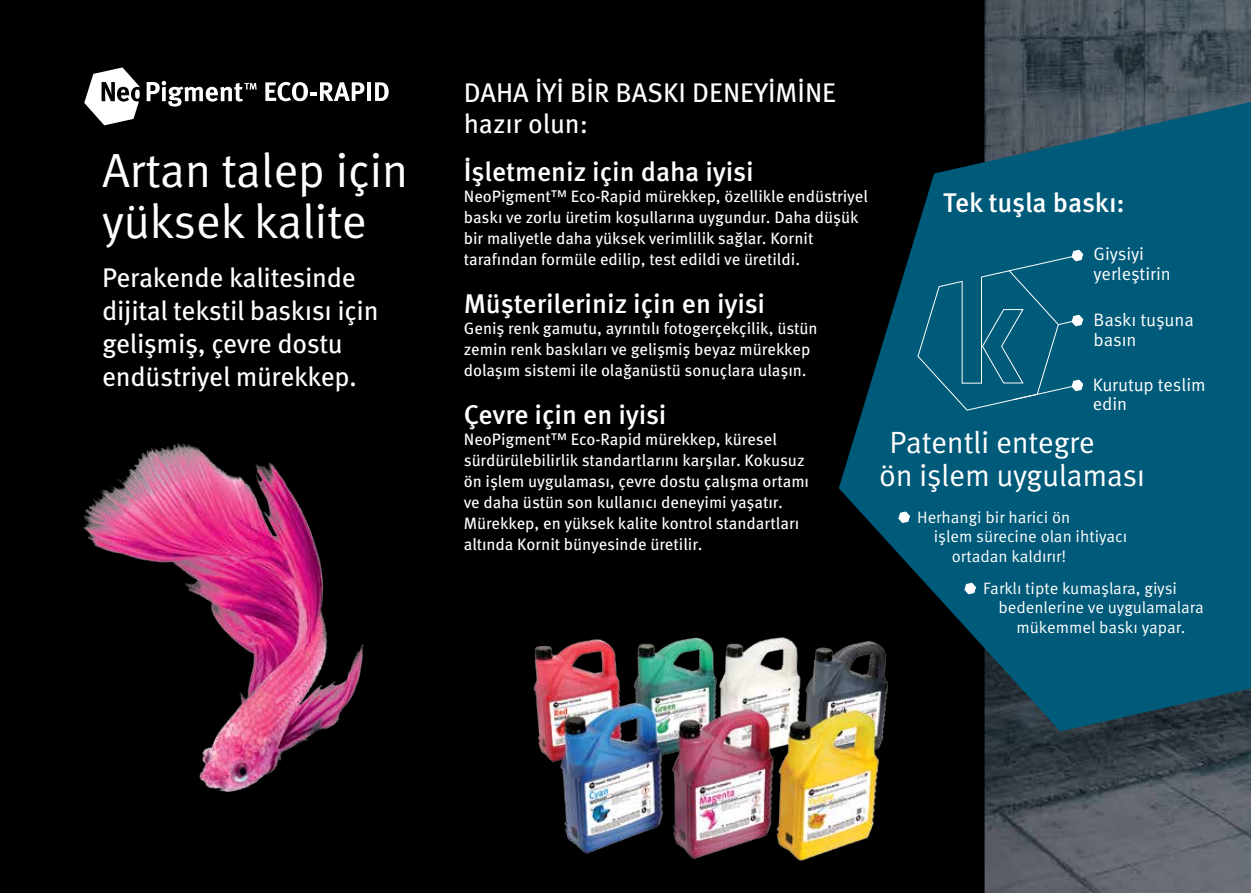
<style>
.page{position:relative;width:1251px;height:893px;background:#fff}
.page>*{position:absolute;margin:0;border:0;box-sizing:border-box;transform-origin:0 0}
.t1{font:48px/51px "Meta Pro Norm";letter-spacing:-.01em;color:#fff}
.t2{font:30.75px/33px "Meta Pro Norm";letter-spacing:-.01em;color:#fff}
.t3{font:27px/33px "Meta Pro";letter-spacing:-.01em;color:#fff}
.t4{font:500 27px "Meta Pro";letter-spacing:-.005em;color:#fff}
.t5{font:18px/19.5px "Meta Pro Norm";letter-spacing:-.005em;color:#fff}
.t6{font:16.5px/21px "Meta Pro";letter-spacing:-.005em;color:#fff}
.t7{font:16.5px "Meta Pro Norm";color:#fff}
</style>
<div class="page">
<img style="left:984px;top:0;width:266px;height:893px">
<div style="left:0;top:0;width:984px;height:893px;background:#000"></div>
<svg style="left:147px;top:81px;width:109px;height:26px"></svg>
<svg style="left:84px;top:67px;width:56px;height:58px"></svg>
<svg style="left:265px;top:82px;width:99px;height:19px"></svg>
<hr style="left:367px;top:82px;width:4px;height:19px;background:#fff">
<svg style="left:375px;top:82px;width:13px;height:19px"></svg>
<img style="left:513px;top:609px;width:397px;height:268px">
<img style="left:68px;top:433px;width:306px;height:385px">
<svg style="left:838px;top:102px;width:412px;height:629px;fill:#005a79"></svg>
<svg style="left:917px;top:250px;width:165px;height:161px"></svg>
<svg style="left:898px;top:512px;width:11px;height:11px"></svg>
<svg style="left:964px;top:583px;width:11px;height:11px"></svg>
<h1 class="t1" style="left:102px;top:142px;width:308px">Artan talep için yüksek kalite</h1>
<h3 class="t3" style="left:102px;top:259px;width:278px">Perakende kalitesinde dijital tekstil baskısı için gelişmiş, çevre dostu endüstriyel mürekkep.</h3>
<h3 class="t3" style="left:463px;top:75px;width:374px;line-height:31.5px">DAHA İYİ BİR BASKI DENEYİMİNE hazır olun:</h3>
<h3 class="t4" style="left:463px;top:150px;width:291px">İşletmeniz için daha iyisi</h3>
<p class="t6" style="left:463px;top:184px;width:405px">NeoPigment™ Eco-Rapid mürekkep, özellikle endüstriyel baskı ve zorlu üretim koşullarına uygundur. Daha düşük bir maliyetle daha yüksek verimlilik sağlar. Kornit tarafından formüle edilip, test edildi ve üretildi.</p>
<h3 class="t4" style="left:463px;top:282px;width:303px">Müşterileriniz için en iyisi</h3>
<p class="t6" style="left:463px;top:316px;width:355px">Geniş renk gamutu, ayrıntılı fotogerçekçilik, üstün zemin renk baskıları ve gelişmiş beyaz mürekkep dolaşım sistemi ile olağanüstü sonuçlara ulaşın.</p>
<h3 class="t4" style="left:463px;top:393px;width:204px">Çevre için en iyisi</h3>
<p class="t6" style="left:463px;top:427px;width:347px">NeoPigment™ Eco-Rapid mürekkep, küresel sürdürülebilirlik standartlarını karşılar. Kokusuz ön işlem uygulaması, çevre dostu çalışma ortamı ve daha üstün son kullanıcı deneyimi yaşatır.<br>Mürekkep, en yüksek kalite kontrol standartları altında Kornit bünyesinde üretilir.</p>
<h3 class="t4" style="left:942px;top:181px;width:183px">Tek tuşla baskı:</h3>
<p class="t5" style="left:1093px;top:243px;width:79px">Giysiyi yerleştirin</p>
<p class="t5" style="left:1093px;top:309px;width:102px">Baskı tuşuna basın</p>
<p class="t5" style="left:1092px;top:374px;width:115px">Kurutup teslim edin</p>
<h2 class="t2" style="left:878px;top:424px;width:267px;text-indent:10px">Patentli entegre<br>ön işlem uygulaması</h2>
<p class="t7" style="left:916px;top:504px;width:155px">Herhangi bir harici ön</p>
<p class="t7" style="left:933px;top:524px;width:195px">işlem sürecine olan ihtiyacı</p>
<p class="t7" style="left:951px;top:543px;width:116px">ortadan kaldırır!</p>
<p class="t7" style="left:982px;top:576px;width:195px">Farklı tipte kumaşlara, giysi</p>
<p class="t7" style="left:998px;top:595px;width:207px">bedenlerine ve uygulamalara</p>
<p class="t7" style="left:1016px;top:615px;width:171px">mükemmel baskı yapar.</p>
</div>
